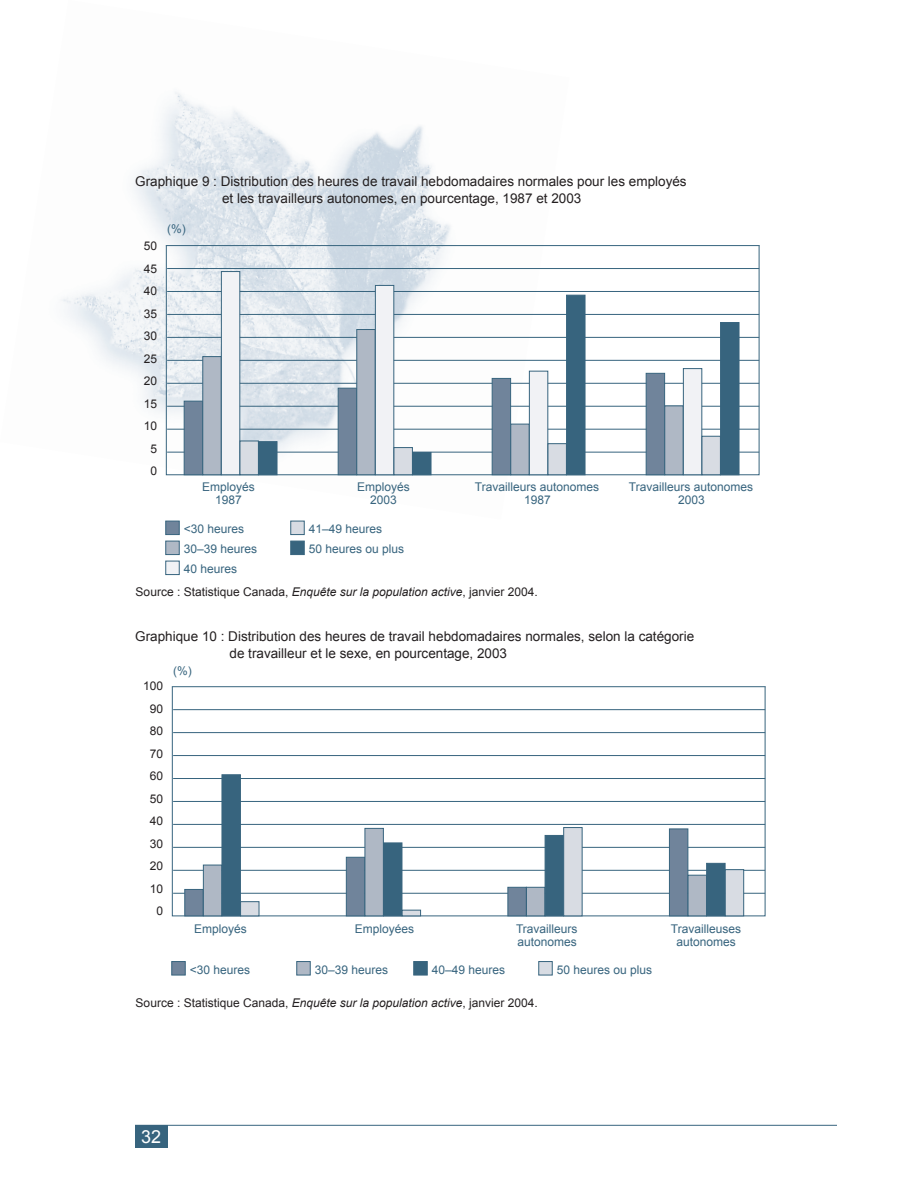
<style>
.page{position:relative;width:918px;height:1188px;background:#fff}
.page>*{position:absolute;margin:0;border:0;box-sizing:border-box;transform-origin:0 0}
.t1{font:18px "Arial";color:#fff}
.t2{font:13.5px/16.8px "Arial";color:#231f20}
.t3{font:12px/13.5px "Arial";color:#37647e;text-align:center}
.t4{font:12px/22.5px "Arial";color:#231f20;text-align:center}
.s1{font-style:italic}
</style>
<div class="page">
<div style="left:135px;top:1125px;width:32px;height:23px;background:#37647e"></div>
<hr style="left:135px;top:1125px;width:702px;height:1px;background:#37647e">
<img style="left:61px;top:92px;width:508px;height:384px">
<div style="left:166px;top:521px;width:13px;height:14px;background:#70849b"></div>
<div style="left:165px;top:521px;width:15px;height:14px;border:1px solid #37647e"></div>
<svg style="left:166px;top:246px;width:594px;height:229px"></svg>
<svg style="left:166px;top:245px;width:594px;height:1px"></svg>
<svg style="left:167px;top:268px;width:593px;height:1px"></svg>
<svg style="left:167px;top:291px;width:593px;height:1px"></svg>
<svg style="left:167px;top:314px;width:593px;height:1px"></svg>
<svg style="left:167px;top:337px;width:593px;height:1px"></svg>
<svg style="left:167px;top:360px;width:593px;height:1px"></svg>
<svg style="left:167px;top:383px;width:593px;height:1px"></svg>
<svg style="left:167px;top:406px;width:593px;height:1px"></svg>
<svg style="left:167px;top:429px;width:593px;height:1px"></svg>
<svg style="left:167px;top:452px;width:593px;height:1px"></svg>
<div style="left:166px;top:541px;width:13px;height:14px;background:#afb8c5"></div>
<div style="left:165px;top:541px;width:15px;height:14px;border:1px solid #37647e"></div>
<div style="left:166px;top:561px;width:13px;height:14px;background:#f1f2f5"></div>
<div style="left:165px;top:561px;width:15px;height:14px;border:1px solid #37647e"></div>
<div style="left:291px;top:521px;width:13px;height:14px;background:#d8dce3"></div>
<div style="left:290px;top:521px;width:15px;height:14px;border:1px solid #37647e"></div>
<div style="left:291px;top:541px;width:13px;height:14px;background:#37647e"></div>
<div style="left:290px;top:541px;width:15px;height:14px;border:1px solid #37647e"></div>
<div style="left:184px;top:401px;width:19px;height:74px;background:#70849b"></div>
<div style="left:184px;top:401px;width:19px;height:74px;border:1px solid #37647e"></div>
<div style="left:203px;top:357px;width:18px;height:118px;background:#afb8c5"></div>
<div style="left:221px;top:272px;width:19px;height:203px;background:#f1f2f5"></div>
<div style="left:221px;top:271px;width:19px;height:204px;border:1px solid #37647e"></div>
<div style="left:240px;top:441px;width:18px;height:34px;background:#d8dce3"></div>
<div style="left:259px;top:442px;width:18px;height:33px;background:#37647e"></div>
<div style="left:258px;top:441px;width:19px;height:34px;border:1px solid #37647e"></div>
<div style="left:338px;top:388px;width:19px;height:87px;background:#70849b"></div>
<div style="left:338px;top:388px;width:19px;height:87px;border:1px solid #37647e"></div>
<div style="left:357px;top:330px;width:18px;height:145px;background:#afb8c5"></div>
<div style="left:375px;top:285px;width:19px;height:190px;background:#f1f2f5"></div>
<div style="left:375px;top:285px;width:19px;height:190px;border:1px solid #37647e"></div>
<div style="left:394px;top:448px;width:18px;height:27px;background:#d8dce3"></div>
<div style="left:394px;top:447px;width:19px;height:28px;border:1px solid #37647e"></div>
<div style="left:413px;top:452px;width:18px;height:23px;background:#37647e"></div>
<div style="left:412px;top:452px;width:19px;height:23px;border:1px solid #37647e"></div>
<div style="left:492px;top:378px;width:19px;height:97px;background:#70849b"></div>
<div style="left:492px;top:378px;width:19px;height:97px;border:1px solid #37647e"></div>
<div style="left:511px;top:424px;width:18px;height:51px;background:#afb8c5"></div>
<div style="left:529px;top:371px;width:19px;height:104px;background:#f1f2f5"></div>
<div style="left:529px;top:371px;width:19px;height:104px;border:1px solid #37647e"></div>
<div style="left:548px;top:444px;width:18px;height:31px;background:#d8dce3"></div>
<div style="left:548px;top:443px;width:19px;height:32px;border:1px solid #37647e"></div>
<div style="left:567px;top:295px;width:18px;height:180px;background:#37647e"></div>
<div style="left:566px;top:295px;width:19px;height:180px;border:1px solid #37647e"></div>
<div style="left:646px;top:373px;width:19px;height:102px;background:#70849b"></div>
<div style="left:646px;top:373px;width:19px;height:102px;border:1px solid #37647e"></div>
<div style="left:665px;top:406px;width:18px;height:69px;background:#afb8c5"></div>
<div style="left:683px;top:369px;width:19px;height:106px;background:#f1f2f5"></div>
<div style="left:683px;top:368px;width:19px;height:107px;border:1px solid #37647e"></div>
<div style="left:702px;top:436px;width:18px;height:39px;background:#d8dce3"></div>
<div style="left:702px;top:436px;width:19px;height:39px;border:1px solid #37647e"></div>
<div style="left:721px;top:323px;width:18px;height:152px;background:#37647e"></div>
<div style="left:720px;top:322px;width:19px;height:153px;border:1px solid #37647e"></div>
<svg style="left:172px;top:687px;width:594px;height:229px"></svg>
<svg style="left:172px;top:686px;width:594px;height:1px"></svg>
<svg style="left:173px;top:709px;width:593px;height:1px"></svg>
<svg style="left:173px;top:732px;width:593px;height:1px"></svg>
<svg style="left:173px;top:755px;width:593px;height:1px"></svg>
<svg style="left:173px;top:778px;width:593px;height:1px"></svg>
<svg style="left:173px;top:801px;width:593px;height:1px"></svg>
<svg style="left:173px;top:824px;width:593px;height:1px"></svg>
<svg style="left:173px;top:847px;width:593px;height:1px"></svg>
<svg style="left:173px;top:870px;width:593px;height:1px"></svg>
<svg style="left:173px;top:893px;width:593px;height:1px"></svg>
<div style="left:172px;top:962px;width:13px;height:13px;background:#70849b"></div>
<div style="left:171px;top:961px;width:15px;height:14px;border:1px solid #37647e"></div>
<div style="left:414px;top:962px;width:13px;height:13px;background:#37647e"></div>
<div style="left:413px;top:961px;width:15px;height:14px;border:1px solid #37647e"></div>
<div style="left:297px;top:962px;width:13px;height:13px;background:#afb8c5"></div>
<div style="left:296px;top:961px;width:15px;height:14px;border:1px solid #37647e"></div>
<div style="left:539px;top:962px;width:13px;height:13px;background:#d8dce3"></div>
<div style="left:538px;top:961px;width:15px;height:14px;border:1px solid #37647e"></div>
<div style="left:185px;top:889px;width:18px;height:27px;background:#70849b"></div>
<div style="left:185px;top:889px;width:18px;height:27px;border:1px solid #37647e"></div>
<div style="left:203px;top:865px;width:19px;height:51px;background:#afb8c5"></div>
<div style="left:203px;top:865px;width:19px;height:51px;border:1px solid #37647e"></div>
<div style="left:222px;top:775px;width:18px;height:141px;background:#37647e"></div>
<div style="left:222px;top:775px;width:19px;height:141px;border:1px solid #37647e"></div>
<div style="left:241px;top:902px;width:18px;height:14px;background:#d8dce3"></div>
<div style="left:240px;top:901px;width:19px;height:15px;border:1px solid #37647e"></div>
<div style="left:346px;top:857px;width:19px;height:59px;background:#70849b"></div>
<div style="left:346px;top:857px;width:19px;height:59px;border:1px solid #37647e"></div>
<div style="left:365px;top:828px;width:18px;height:88px;background:#afb8c5"></div>
<div style="left:365px;top:828px;width:19px;height:88px;border:1px solid #37647e"></div>
<div style="left:384px;top:843px;width:18px;height:73px;background:#37647e"></div>
<div style="left:383px;top:843px;width:19px;height:73px;border:1px solid #37647e"></div>
<div style="left:402px;top:910px;width:19px;height:6px;background:#d8dce3"></div>
<div style="left:402px;top:910px;width:19px;height:6px;border:1px solid #37647e"></div>
<div style="left:508px;top:887px;width:18px;height:29px;background:#70849b"></div>
<div style="left:508px;top:887px;width:19px;height:29px;border:1px solid #37647e"></div>
<div style="left:526px;top:887px;width:19px;height:29px;background:#afb8c5"></div>
<div style="left:526px;top:887px;width:19px;height:29px;border:1px solid #37647e"></div>
<div style="left:545px;top:835px;width:19px;height:81px;background:#37647e"></div>
<div style="left:564px;top:828px;width:18px;height:88px;background:#d8dce3"></div>
<div style="left:563px;top:827px;width:19px;height:89px;border:1px solid #37647e"></div>
<div style="left:669px;top:829px;width:19px;height:87px;background:#70849b"></div>
<div style="left:669px;top:829px;width:19px;height:87px;border:1px solid #37647e"></div>
<div style="left:688px;top:875px;width:18px;height:41px;background:#afb8c5"></div>
<div style="left:688px;top:875px;width:19px;height:41px;border:1px solid #37647e"></div>
<div style="left:707px;top:863px;width:18px;height:53px;background:#37647e"></div>
<div style="left:706px;top:863px;width:19px;height:53px;border:1px solid #37647e"></div>
<div style="left:725px;top:870px;width:19px;height:46px;background:#d8dce3"></div>
<div style="left:725px;top:869px;width:19px;height:47px;border:1px solid #37647e"></div>
<p class="t2" style="left:222px;top:173px;width:466px;text-indent:-87px">Graphique 9 : Distribution des heures de travail hebdomadaires normales pour les employés et les travailleurs autonomes, en pourcentage, 1987 et 2003</p>
<p class="t3" style="left:167px;top:222px;width:20px">(%)</p>
<p class="t4" style="left:144px;top:235px;width:15px">50<br>45<br>40<br>35<br>30<br>25<br>20<br>15<br>10<br>5<br>0</p>
<p class="t3" style="left:202px;top:480px;width:54px">Employés<br>1987</p>
<p class="t3" style="left:357px;top:480px;width:54px">Employés<br>2003</p>
<p class="t3" style="left:475px;top:480px;width:126px">Travailleurs autonomes<br>1987</p>
<p class="t3" style="left:629px;top:480px;width:126px">Travailleurs autonomes<br>2003</p>
<p class="t3" style="left:184px;top:519px;width:75px;line-height:20px;text-align:left">&lt;30 heures<br>30–39 heures<br>40 heures</p>
<p class="t3" style="left:309px;top:519px;width:97px;line-height:20px;text-align:left">41–49 heures<br>50 heures ou plus</p>
<p class="t4" style="left:136px;top:581px;width:404px">Source : Statistique Canada, <span class="s1">Enquête sur la population active</span>, janvier 2004.</p>
<p class="t2" style="left:230px;top:628px;width:466px;text-indent:-94px">Graphique 10 : Distribution des heures de travail hebdomadaires normales, selon la catégorie de travailleur et le sexe, en pourcentage, 2003</p>
<p class="t4" style="left:143px;top:675px;width:22px;text-align:right">100<br>90<br>80<br>70<br>60<br>50<br>40<br>30<br>20<br>10<br>0</p>
<p class="t3" style="left:173px;top:664px;width:20px">(%)</p>
<p class="t3" style="left:194px;top:922px;width:54px">Employés</p>
<p class="t3" style="left:355px;top:922px;width:61px">Employées</p>
<p class="t3" style="left:516px;top:922px;width:63px;text-align:left">Travailleurs autonomes</p>
<p class="t3" style="left:671px;top:922px;width:72px">Travailleuses autonomes</p>
<p class="t3" style="left:190px;top:963px;width:62px">&lt;30 heures</p>
<p class="t3" style="left:315px;top:963px;width:75px">30–39 heures</p>
<p class="t3" style="left:432px;top:963px;width:75px">40–49 heures</p>
<p class="t3" style="left:557px;top:963px;width:97px">50 heures ou plus</p>
<p class="t4" style="left:136px;top:992px;width:404px">Source : Statistique Canada, <span class="s1">Enquête sur la population active</span>, janvier 2004.</p>
<h1 class="t1" style="left:141px;top:1125px;width:22px">32</h1>
</div>
